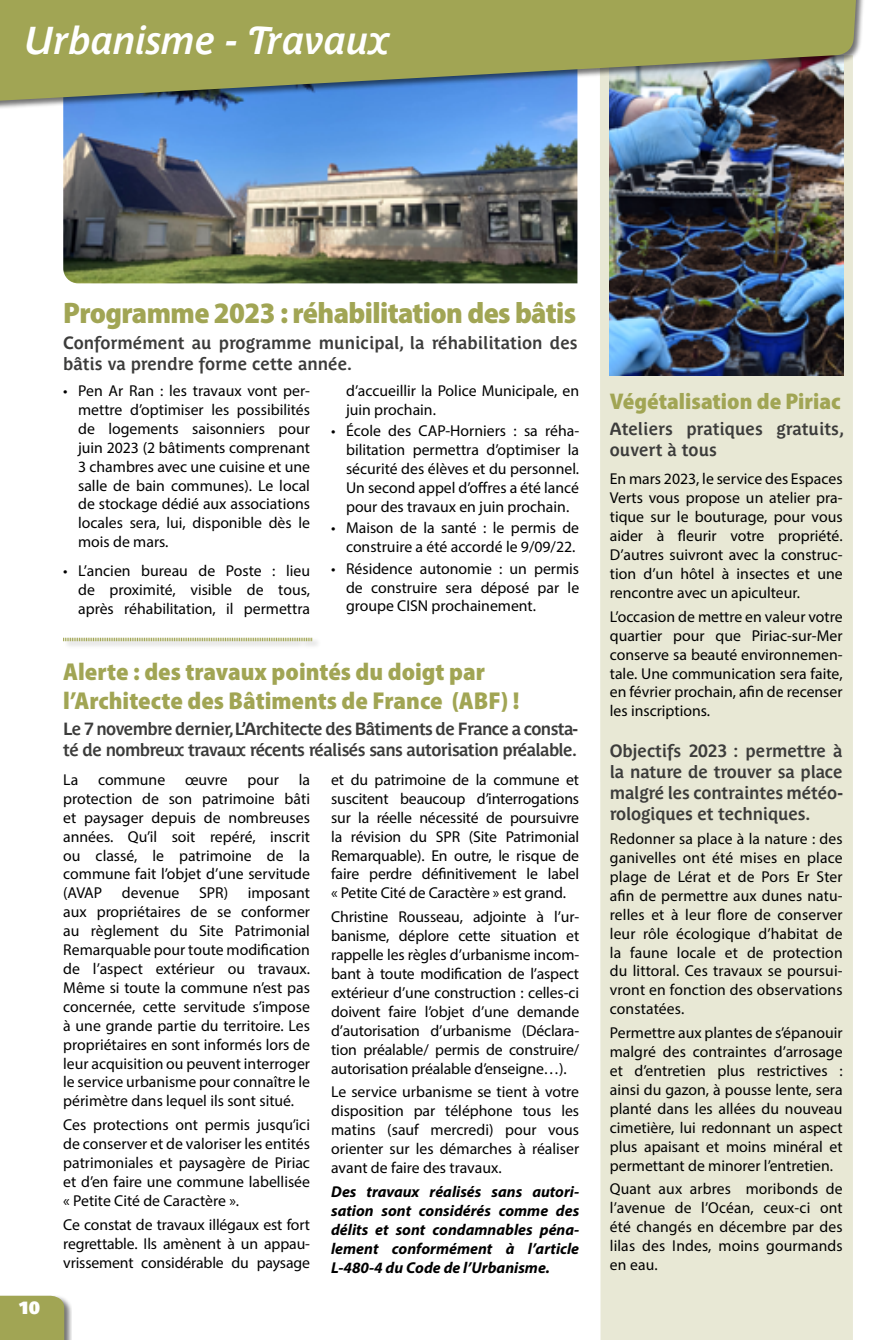
<style>
.page{position:relative;width:893px;height:1340px;background:#fff}
.page>*{position:absolute;margin:0;border:0;box-sizing:border-box;transform-origin:0 0}
.t1{font:italic 700 38.5px "Parisine Plus Std Gris";color:#fff}
.t2{font:900 semi-condensed 29.75px "Myriad Pro";letter-spacing:-.02em;color:#a1a554}
.t3{font:900 semi-condensed 24.5px/29.4px "Myriad Pro";color:#a1a554}
.t4{font:900 semi-condensed 22.75px "Myriad Pro";color:#a1a554}
.t5{font:700 17.5px/21px "Parisine Plus Std Gris";letter-spacing:-.01em;color:#3c3c3b}
.t6{font:700 17.5px/21px "Parisine Plus Std Gris";letter-spacing:-.035em;color:#3c3c3b}
.t7{font:700 17.5px "Parisine Plus Std Sombre";color:#fff}
.t8{font:15.75px/18.9px "Myriad Pro";color:#000;text-align:justify}
.t9{font:italic 700 15.75px/18.9px "Myriad Pro";color:#000;text-align:justify}
</style>
<div class="page">
<div style="left:600px;top:112px;width:253px;height:1227px;background:#e8e8d5"></div>
<img style="left:63px;top:112px;width:514px;height:171px">
<div style="left:63px;top:637px;width:258px;height:13px;background:#000;opacity:.55"></div>
<svg style="left:63px;top:637px;width:249px;height:4px"></svg>
<img style="left:610px;top:112px;width:233px;height:264px">
<div style="left:0;top:0;width:866px;height:112px;background:#000;opacity:.55"></div>
<svg style="left:0;top:0;width:858px;height:103px;background:#929c69"></svg>
<div style="left:0;top:1295px;width:72px;height:44px;background:#000;opacity:.55"></div>
<div style="left:0;top:1295px;width:64px;height:44px;background:#a1a554"></div>
<h1 class="t1" style="left:25px;top:18px;width:366px">Urbanisme - Travaux</h1>
<p class="t7" style="left:18px;top:1297px;width:23px">10</p>
<h2 class="t2" style="left:63px;top:293px;width:514px">Programme 2023 : réhabilitation des bâtis</h2>
<p class="t5" style="left:63px;top:332px;width:516px">Conformément au programme municipal, la réhabilitation des bâtis va prendre forme cette année.</p>
<p class="t8" style="left:78px;top:381px;width:233px;text-indent:-15px">• Pen Ar Ran : les travaux vont per&shy;mettre d’optimiser les possibilités de logements saisonniers pour juin 2023 (2 bâtiments comprenant 3 chambres avec une cuisine et une salle de bain communes). Le local de stockage dédié aux associations locales sera, lui, disponible dès le mois de mars.</p>
<p class="t8" style="left:78px;top:561px;width:233px;text-indent:-15px">• L’ancien bureau de Poste : lieu de proximité, visible de tous, après réhabilitation, il permettra</p>
<p class="t8" style="left:346px;top:381px;width:235px">d’accueillir la Police Municipale, en juin prochain.</p>
<p class="t8" style="left:346px;top:421px;width:235px;text-indent:-15px">• École des CAP-Horniers : sa réha&shy;bilitation permettra d’optimiser la sécurité des élèves et du personnel.<br>Un second appel d’offres a été lancé pour des travaux en juin prochain.</p>
<p class="t8" style="left:331px;top:518px;width:249px;text-align:right">• Maison de la santé : le permis de construire a été accordé le 9/09/22.</p>
<p class="t8" style="left:346px;top:558px;width:235px;text-indent:-15px">• Résidence autonomie : un permis de construire sera déposé par le groupe CISN prochainement.</p>
<h3 class="t3" style="left:63px;top:656px;width:458px">Alerte : des travaux pointés du doigt par l’Architecte des Bâtiments de France (ABF) !</h3>
<p class="t6" style="left:63px;top:718px;width:516px">Le 7 novembre dernier, L’Architecte des Bâtiments de France a consta&shy;té de nombreux travaux récents réalisés sans autorisation préalable.</p>
<p class="t8" style="left:63px;top:770px;width:17px">La</p>
<p class="t8" style="left:98px;top:770px;width:69px">commune</p>
<p class="t8" style="left:185px;top:770px;width:44px">œuvre</p>
<p class="t8" style="left:247px;top:770px;width:33px">pour</p>
<p class="t8" style="left:63px;top:770px;width:248px;text-indent:235px">la protection de son patrimoine bâti et paysager depuis de nombreuses années. Qu’il soit repéré, inscrit ou classé, le patrimoine de la commune fait l’objet d’une servitude (AVAP</p>
<p class="t8" style="left:331px;top:770px;width:250px">et du patrimoine de la commune et suscitent beaucoup d’interrogations sur la réelle nécessité de poursuivre la révision du SPR (Site Patrimonial Remarquable). En outre, le risque de faire perdre définitivement le label « Petite Cité de Caractère » est grand.</p>
<p class="t8" style="left:331px;top:907px;width:250px">Christine Rousseau, adjointe à l’ur&shy;banisme, déplore cette situation et rappelle les règles d’urbanisme incom&shy;bant à toute modification de l’aspect extérieur d’une construction : celles-ci doivent faire l’objet d’une demande d’autorisation d’urbanisme (Déclara&shy;tion préalable/ permis de construire/ autorisation préalable d’enseigne…).</p>
<p class="t8" style="left:331px;top:1082px;width:250px">Le service urbanisme se tient à votre disposition par téléphone tous les matins (sauf mercredi) pour vous orienter sur les démarches à réaliser avant de faire des travaux.</p>
<p class="t9" style="left:331px;top:1181px;width:250px">Des travaux réalisés sans autori&shy;sation sont considérés comme des délits et sont condamnables péna&shy;lement conformément à l’article L-480-4 du Code de l’Urbanisme.</p>
<p class="t8" style="left:122px;top:883px;width:59px">devenue</p>
<p class="t8" style="left:199px;top:883px;width:31px">SPR)</p>
<p class="t8" style="left:63px;top:883px;width:248px;text-indent:185px">imposant aux propriétaires de se conformer au règlement du Site Patrimonial Remarquable pour toute modification de l’aspect extérieur ou travaux.<br>Même si toute la commune n’est pas concernée, cette servitude s’impose à une grande partie du territoire. Les propriétaires en sont informés lors de leur acquisition ou peuvent interroger le service urbanisme pour connaître le périmètre dans lequel ils sont situé.</p>
<p class="t8" style="left:63px;top:1115px;width:248px">Ces protections ont permis jusqu’ici de conserver et de valoriser les entités patrimoniales et paysagère de Piriac et d’en faire une commune labellisée « Petite Cité de Caractère ».</p>
<p class="t8" style="left:63px;top:1214px;width:248px">Ce constat de travaux illégaux est fort regrettable. Ils amènent à un appau&shy;vrissement considérable du paysage</p>
<h3 class="t4" style="left:610px;top:386px;width:232px">Végétalisation de Piriac</h3>
<p class="t5" style="left:610px;top:418px;width:236px">Ateliers pratiques gratuits, ouvert à tous</p>
<p class="t8" style="left:610px;top:469px;width:234px">En mars 2023, le service des Espaces Verts vous propose un atelier pra&shy;tique sur le bouturage, pour vous aider à fleurir votre propriété.<br>D’autres suivront avec la construc&shy;tion d’un hôtel à insectes et une rencontre avec un apiculteur.</p>
<p class="t8" style="left:610px;top:607px;width:234px">L’occasion de mettre en valeur votre quartier pour que Piriac-sur-Mer conserve sa beauté environnemen&shy;tale. Une communication sera faite, en février prochain, afin de recenser les inscriptions.</p>
<p class="t5" style="left:610px;top:740px;width:234px;text-align:justify">Objectifs 2023 : permettre à la nature de trouver sa place malgré les contraintes météo&shy;rologiques et techniques.</p>
<p class="t8" style="left:610px;top:829px;width:234px">Redonner sa place à la nature : des ganivelles ont été mises en place plage de Lérat et de Pors Er Ster afin de permettre aux dunes natu&shy;relles et à leur flore de conserver leur rôle écologique d’habitat de la faune locale et de protection du littoral. Ces travaux se poursui&shy;vront en fonction des observations constatées.</p>
<p class="t8" style="left:610px;top:1023px;width:234px">Permettre aux plantes de s’épanouir malgré des contraintes d’arrosage et d’entretien plus restrictives : ainsi du gazon, à pousse lente, sera planté dans les allées du nouveau cimetière, lui redonnant un aspect plus apaisant et moins minéral et permettant de minorer l’entretien.</p>
<p class="t8" style="left:610px;top:1179px;width:234px">Quant aux arbres moribonds de l’avenue de l’Océan, ceux-ci ont été changés en décembre par des lilas des Indes, moins gourmands en eau.</p>
</div>
